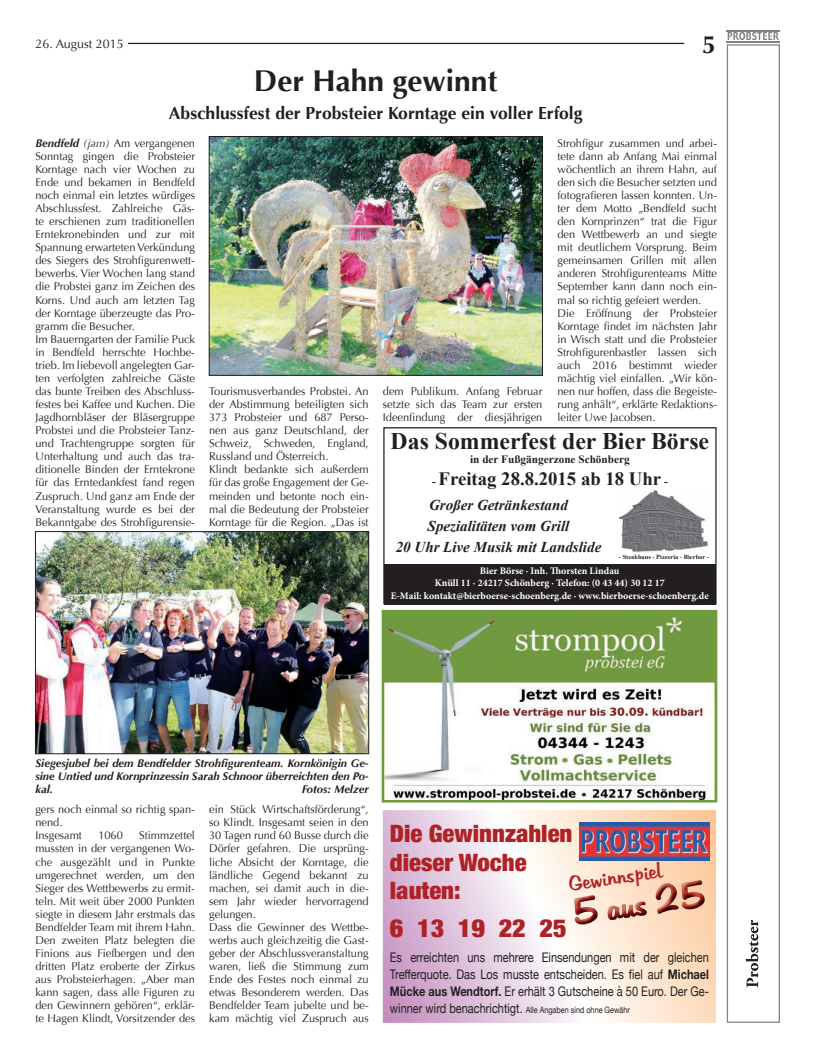
<style>
.page{position:relative;width:819px;height:1053px;background:#fff}
.page>*{position:absolute;margin:0;border:0;box-sizing:border-box;transform-origin:0 0}
.t1{font:700 30px "Optima";color:#231f20}
.t2{font:900 condensed 25.12px "Helvetica Neue";color:#ae2226;scale:1.04 1}
.t3{font:700 25px "Optima";color:#231f20}
.t4{font:900 condensed 23.88px/28.6px "Helvetica Neue";color:#ae2226;scale:1.04 1}
.t5{font:700 23.75px "Times New Roman";color:#231f20}
.t6{font:700 18.75px "Times New Roman";color:#231f20}
.t7{font:18.75px "Hudson";color:#ae2226}
.t8{font:700 17.5px "Optima";color:#231f20}
.t9{font:italic 700 15px/21.2px "Times New Roman";color:#231f20;text-align:center}
.t10{font:13.25px/17.2px "Helvetica Neue";color:#231f20;text-align:justify;scale:.83 1}
.t11{font:12.5px "Optima";color:#231f20}
.t12{font:11.25px/13px "Optima";color:#231f20}
.t13{font:italic 700 11.25px/13px "Optima";color:#231f20;text-align:justify}
.t14{font:700 11.25px "Times New Roman";color:#231f20}
.t15{font:700 10px/12px "Minion Pro";color:#fff;text-align:center}
.t16{font:700 6.25px "Times New Roman";color:#231f20}
.s1{font-weight:700;font-style:italic}
.s2{font-style:italic}
.s3{font-size:11.25px}
.s4{font-weight:700}
.s5{font-size:8.75px}
</style>
<div class="page">
<hr style="left:117px;top:43px;width:567px;height:1px;background:#231f20">
<div style="left:35px;top:36px;width:93px;height:16px;background:#fff"></div>
<img style="left:384px;top:613px;width:330px;height:186px">
<div style="left:381px;top:610px;width:336px;height:192px;border:2px solid #709a3f"></div>
<svg style="left:383px;top:810px;width:333px;height:212px"></svg>
<img style="left:572px;top:898px;width:2px;height:21px">
<img style="left:574px;top:895px;width:23px;height:29px">
<img style="left:598px;top:906px;width:12px;height:15px">
<img style="left:607px;top:902px;width:3px;height:17px">
<svg style="left:610px;top:901px;width:37px;height:19px"></svg>
<img style="left:661px;top:878px;width:40px;height:35px">
<img style="left:654px;top:883px;width:1px;height:26px">
<img style="left:681px;top:880px;width:23px;height:29px">
<img style="left:655px;top:883px;width:23px;height:30px">
<img style="left:580px;top:822px;width:129px;height:38px">
<div style="left:383px;top:427px;width:333px;height:177px;border:1px solid #231f20"></div>
<div style="left:384px;top:563px;width:332px;height:41px;background:#231f20"></div>
<img style="left:618px;top:490px;width:90px;height:62px">
<img style="left:37px;top:533px;width:330px;height:219px">
<div style="left:35px;top:531px;width:334px;height:223px;border:1px solid #231f20"></div>
<img style="left:211px;top:138px;width:329px;height:235px">
<div style="left:209px;top:136px;width:333px;height:239px;border:1px solid #231f20"></div>
<div style="left:726px;top:44px;width:54px;height:978px;border:1px solid #808285"></div>
<svg style="left:745px;top:920px;width:13px;height:67px"></svg>
<svg style="left:727px;top:32px;width:52px;height:8px"></svg>
<hr style="left:726px;top:30px;width:54px;height:1px;background:#808285">
<hr style="left:726px;top:41px;width:54px;height:1px;background:#808285">
<p class="t11" style="left:35px;top:36px;width:90px">26. August 2015</p>
<p class="t3" style="left:702px;top:30px;width:15px">5</p>
<p class="t1" style="left:254px;top:64px;width:245px">Der Hahn gewinnt</p>
<p class="t8" style="left:169px;top:102px;width:415px">Abschlussfest der Probsteier Korntage ein voller Erfolg</p>
<p class="t12" style="left:35px;top:136px;width:161px"><span class="s1">Bendfeld</span> <span class="s2">(jam)</span> Am vergangenen<br>Sonntag gingen die Probsteier<br>Korntage nach vier Wochen zu<br>Ende und bekamen in Bendfeld noch einmal ein letztes würdiges<br>Abschlussfest. Zahlreiche Gäs&shy;te erschienen zum traditionellen<br>Erntekronebinden und zur mit<br>Spannung erwarteten Verkündung des Siegers des Strohfigurenwett&shy;bewerbs. Vier Wochen lang stand die Probstei ganz im Zeichen des<br>Korns. Und auch am letzten Tag der Korntage überzeugte das Pro&shy;gramm die Besucher.<br>Im Bauerngarten der Familie Puck in Bendfeld herrschte Hochbe&shy;trieb. Im liebevoll angelegten Gar&shy;ten verfolgten zahlreiche Gäste das bunte Treiben des Abschluss&shy;festes bei Kaffee und Kuchen. Die<br>Jagdhornbläser der Bläsergruppe<br>Probstei und die Probsteier Tanz&shy;und Trachtengruppe sorgten für<br>Unterhaltung und auch das tra&shy;ditionelle Binden der Erntekrone für das Erntedankfest fand regen<br>Zuspruch. Und ganz am Ende der<br>Veranstaltung wurde es bei der<br>Bekanntgabe des Strohfigurensie-</p>
<p class="t12" style="left:557px;top:136px;width:161px">Strohfigur zusammen und arbei&shy;tete dann ab Anfang Mai einmal wöchentlich an ihrem Hahn, auf den sich die Besucher setzten und fotografieren lassen konnten. Un&shy;ter dem Motto „Bendfeld sucht den Kornprinzen“ trat die Figur den Wettbewerb an und siegte mit deutlichem Vorsprung. Beim gemeinsamen Grillen mit allen anderen Strohfigurenteams Mitte<br>September kann dann noch ein&shy;mal so richtig gefeiert werden.<br>Die Eröffnung der Probsteier<br>Korntage findet im nächsten Jahr in Wisch statt und die Probsteier<br>Strohfigurenbastler lassen sich auch 2016 bestimmt wieder mächtig viel einfallen. „Wir kön&shy;nen nur hoffen, dass die Begeiste&shy;rung anhält“, erklärte Redaktions&shy;leiter Uwe Jacobsen.</p>
<p class="t12" style="left:383px;top:385px;width:161px;text-align:justify">dem Publikum. Anfang Februar setzte sich das Team zur ersten Ideenfindung der diesjährigen</p>
<p class="t12" style="left:209px;top:385px;width:161px">Tourismusverbandes Probstei. An der Abstimmung beteiligten sich<br>373 Probsteier und 687 Perso&shy;nen aus ganz Deutschland, der<br>Schweiz, Schweden, England,<br>Russland und Österreich.<br>Klindt bedankte sich außerdem für das große Engagement der Ge&shy;meinden und betonte noch ein&shy;mal die Bedeutung der Probsteier<br>Korntage für die Region. „Das ist</p>
<p class="t5" style="left:390px;top:424px;width:320px">Das Sommerfest der Bier Börse</p>
<p class="t14" style="left:470px;top:451px;width:161px">in der Fußgängerzone Schönberg</p>
<p class="t6" style="left:432px;top:466px;width:237px"><span class="s3">-</span> Freitag 28.8.2015 ab 18 Uhr <span class="s3">-</span></p>
<p class="t9" style="left:396px;top:493px;width:207px">Großer Getränkestand<br>Spezialitäten vom Grill<br>20 Uhr Live Musik mit Landslide</p>
<p class="t16" style="left:619px;top:552px;width:91px">- Steakhaus - Pizzeria - Bierbar -</p>
<p class="t15" style="left:391px;top:565px;width:319px">Bier Börse · Inh. Thorsten Lindau<br>Knüll 11 · 24217 Schönberg · Telefon: (0 43 44) 30 12 17<br>E-Mail: kontakt@bierboerse-schoenberg.de · www.bierboerse-schoenberg.de</p>
<p class="t13" style="left:35px;top:756px;width:335px">Siegesjubel bei dem Bendfelder Strohfigurenteam. Kornkönigin Ge&shy;sine Untied und Kornprinzessin Sarah Schnoor überreichten den Po&shy;kal.</p>
<p class="t13" style="left:302px;top:783px;width:69px">Fotos: Melzer</p>
<p class="t12" style="left:35px;top:803px;width:161px">gers noch einmal so richtig span&shy;nend.<br>Insgesamt</p>
<p class="t12" style="left:35px;top:829px;width:161px;text-align:justify;text-indent:104px">Stimmzettel mussten in der vergangenen Wo&shy;che ausgezählt und in Punkte umgerechnet werden, um den Sieger des Wettbewerbs zu ermit&shy;teln. Mit weit über 2000 Punkten siegte in diesem Jahr erstmals das Bendfelder Team mit ihrem Hahn.<br>Den zweiten Platz belegten die Finions aus Fiefbergen und den dritten Platz eroberte der Zirkus aus Probsteierhagen. „Aber man kann sagen, dass alle Figuren zu den Gewinnern gehören“, erklär&shy;te Hagen Klindt, Vorsitzender des</p>
<p class="t12" style="left:98px;top:829px;width:26px">1060</p>
<p class="t12" style="left:209px;top:803px;width:161px">ein Stück Wirtschaftsförderung“, so Klindt. Insgesamt seien in den<br>30 Tagen rund 60 Busse durch die<br>Dörfer gefahren. Die ursprüng&shy;liche Absicht der Korntage, die ländliche Gegend bekannt zu machen, sei damit auch in die&shy;sem Jahr wieder hervorragend gelungen.<br>Dass die Gewinner des Wettbe&shy;werbs auch gleichzeitig die Gast&shy;geber der Abschlussveranstaltung waren, ließ die Stimmung zum<br>Ende des Festes noch einmal zu etwas Besonderem werden. Das<br>Bendfelder Team jubelte und be&shy;kam mächtig viel Zuspruch aus</p>
<p class="t4" style="left:390px;top:818px;width:177px">Die Gewinnzahlen dieser Woche lauten:</p>
<p class="t2" style="left:390px;top:907px;width:171px">6 13 19 22 25</p>
<p class="t10" style="left:390px;top:948px;width:386px">Es erreichten uns mehrere Einsendungen mit der gleichen Trefferquote. Das Los musste entscheiden. Es fiel auf <span class="s4">Michael Mücke aus Wendtorf.</span> Er erhält 3 Gutscheine à 50 Euro. Der Ge&shy;winner wird benachrichtigt. <span class="s5">Alle Angaben sind ohne Gewähr</span></p>
<p class="t7" style="left:567px;top:870px;width:95px;rotate:-8deg">Gewinnspiel</p>
</div>
